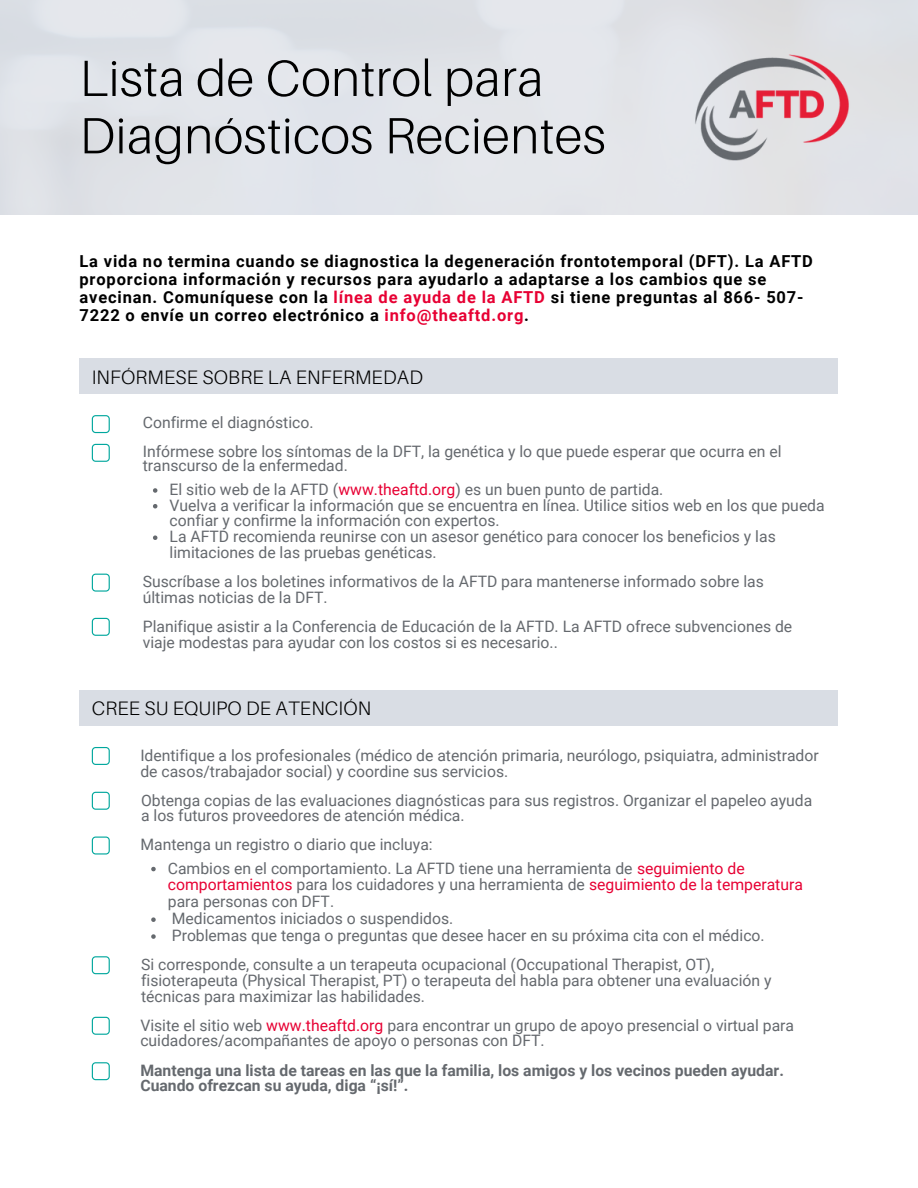
<style>
.page{position:relative;width:918px;height:1188px;background:#fff}
.page>*{position:absolute;margin:0;border:0;box-sizing:border-box;transform-origin:0 0}
.t1{font:300 51px/57.3px "Aileron";letter-spacing:.01em;color:#000}
.t2{font:300 19.5px "Aileron";letter-spacing:.01em;color:#000}
.t3{font:700 16.5px/18px "Roboto";letter-spacing:.05em;color:#000}
.t4{font:15.75px/15.8px "Roboto";color:#65696e}
.t5{font:700 15.75px/15.8px "Roboto";color:#65696e}
.s1{color:#e70033}
</style>
<div class="page">
<img style="left:694px;top:52px;width:157px;height:111px">
<svg style="left:92px;top:415px;width:18px;height:18px"></svg>
<svg style="left:92px;top:444px;width:18px;height:18px"></svg>
<svg style="left:153px;top:488px;width:4px;height:5px"></svg>
<svg style="left:153px;top:504px;width:4px;height:4px"></svg>
<svg style="left:153px;top:535px;width:4px;height:5px"></svg>
<svg style="left:92px;top:574px;width:18px;height:18px"></svg>
<svg style="left:92px;top:618px;width:18px;height:18px"></svg>
<svg style="left:92px;top:747px;width:18px;height:18px"></svg>
<svg style="left:92px;top:792px;width:18px;height:18px"></svg>
<svg style="left:92px;top:837px;width:18px;height:18px"></svg>
<svg style="left:151px;top:867px;width:5px;height:4px"></svg>
<svg style="left:151px;top:917px;width:5px;height:5px"></svg>
<svg style="left:151px;top:934px;width:5px;height:5px"></svg>
<svg style="left:92px;top:956px;width:18px;height:18px"></svg>
<svg style="left:92px;top:1017px;width:18px;height:18px"></svg>
<svg style="left:92px;top:1062px;width:18px;height:18px"></svg>
<div style="left:80px;top:358px;width:758px;height:36px;background:#d9dde4"></div>
<div style="left:80px;top:690px;width:758px;height:36px;background:#d9dde4"></div>
<h1 class="t1" style="left:80px;top:48px;width:528px">Lista de Control para<br>Diagnósticos Recientes</h1>
<p class="t3" style="left:80px;top:253px;width:735px">La vida no termina cuando se diagnostica la degeneración frontotemporal (DFT). La AFTD proporciona información y recursos para ayudarlo a adaptarse a los cambios que se avecinan. Comuníquese con la <span class="s1">línea de ayuda de la AFTD</span> si tiene preguntas al 866- 507- 7222 o envíe un correo electrónico a <span class="s1">info@theaftd.org</span>.</p>
<p class="t2" style="left:92px;top:365px;width:333px">INFÓRMESE SOBRE LA ENFERMEDAD</p>
<p class="t4" style="left:143px;top:415px;width:172px">Confirme el diagnóstico.</p>
<h3 class="t4" style="left:143px;top:444px;width:640px;line-height:14.7px">Infórmese sobre los síntomas de la DFT, la genética y lo que puede esperar que ocurra en el transcurso de la enfermedad.</h3>
<h2 class="t4" style="left:170px;top:482px;width:495px">El sitio web de la AFTD (<span class="s1">www.theaftd.org</span>) es un buen punto de partida.</h2>
<p class="t4" style="left:170px;top:497px;width:657px">Vuelva a verificar la información que se encuentra en línea. Utilice sitios web en los que pueda confiar y confirme la información con expertos.</p>
<p class="t4" style="left:170px;top:529px;width:608px">La AFTD recomienda reunirse con un asesor genético para conocer los beneficios y las limitaciones de las pruebas genéticas.</p>
<p class="t4" style="left:143px;top:574px;width:623px">Suscríbase a los boletines informativos de la AFTD para mantenerse informado sobre las últimas noticias de la DFT.</p>
<p class="t4" style="left:143px;top:619px;width:651px">Planifique asistir a la Conferencia de Educación de la AFTD. La AFTD ofrece subvenciones de viaje modestas para ayudar con los costos si es necesario..</p>
<p class="t2" style="left:92px;top:696px;width:281px">CREE SU EQUIPO DE ATENCIÓN</p>
<p class="t4" style="left:140px;top:748px;width:680px">Identifique a los profesionales (médico de atención primaria, neurólogo, psiquiatra, administrador de casos/trabajador social) y coordine sus servicios.</p>
<p class="t4" style="left:141px;top:792px;width:673px">Obtenga copias de las evaluaciones diagnósticas para sus registros. Organizar el papeleo ayuda a los futuros proveedores de atención médica.</p>
<p class="t4" style="left:140px;top:837px;width:294px">Mantenga un registro o diario que incluya:</p>
<p class="t4" style="left:168px;top:860px;width:637px;line-height:16.8px">Cambios en el comportamiento. La AFTD tiene una herramienta de <span class="s1">seguimiento de comportamientos</span> para los cuidadores y una herramienta de <span class="s1">seguimiento de la temperatura </span>para personas con DFT.</p>
<p class="t4" style="left:172px;top:911px;width:283px">Medicamentos iniciados o suspendidos.</p>
<p class="t4" style="left:172px;top:928px;width:594px">Problemas que tenga o preguntas que desee hacer en su próxima cita con el médico.</p>
<p class="t4" style="left:141px;top:957px;width:632px">Si corresponde, consulte a un terapeuta ocupacional (Occupational Therapist, OT), fisioterapeuta (Physical Therapist, PT) o terapeuta del habla para obtener una evaluación y técnicas para maximizar las habilidades.</p>
<h2 class="t4" style="left:140px;top:1017px;width:655px">Visite el sitio web <span class="s1">www.theaftd.org</span> para encontrar un grupo de apoyo presencial o virtual para cuidadores/acompañantes de apoyo o personas con DFT.</h2>
<p class="t5" style="left:140px;top:1062px;width:645px">Mantenga una lista de tareas en las que la familia, los amigos y los vecinos pueden ayudar.<br>Cuando ofrezcan su ayuda, diga “¡sí!”.</p>
</div>
